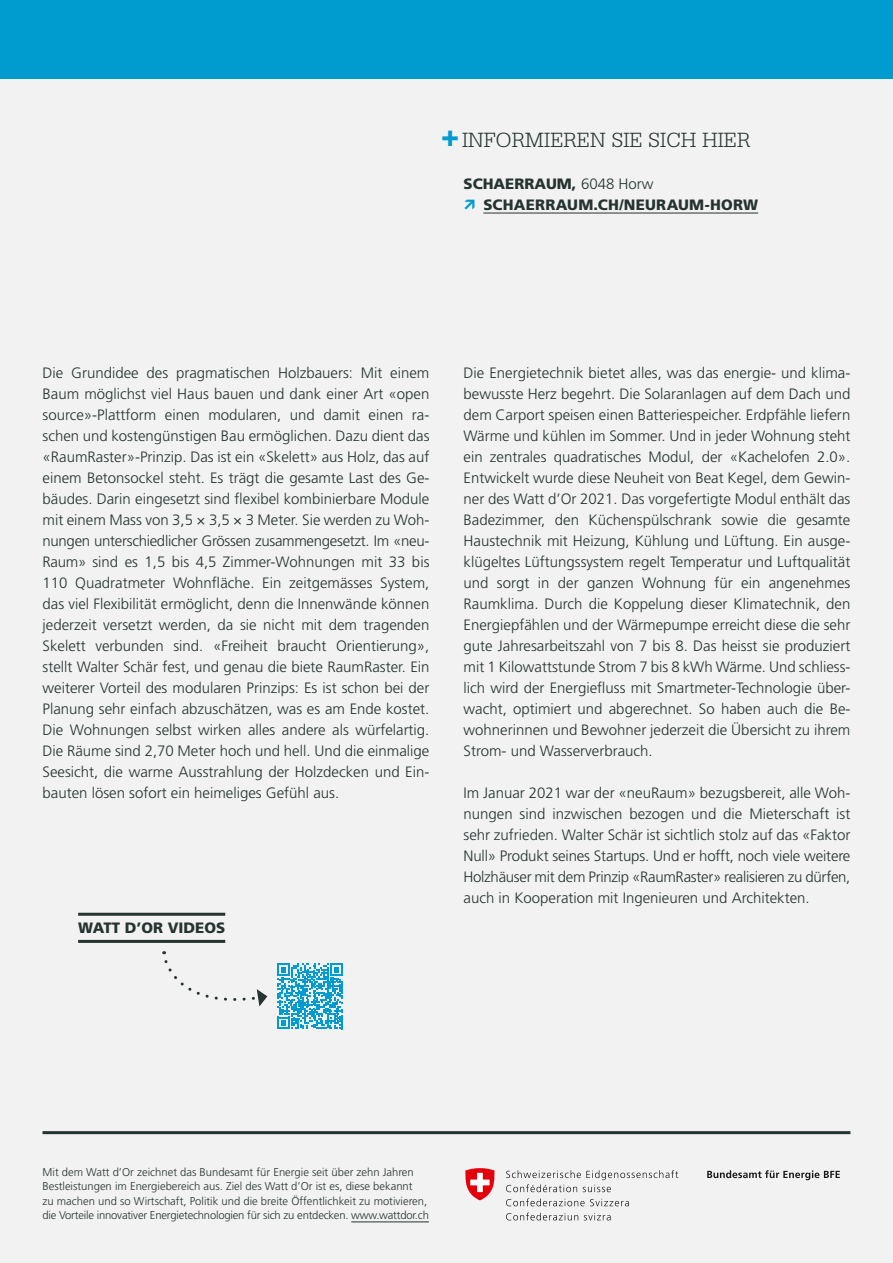
<style>
.page{position:relative;width:893px;height:1263px;background:#f1f2f1}
.page>*{position:absolute;margin:0;border:0;box-sizing:border-box;transform-origin:0 0}
.t1{font:300 21.75px "Serifa Std";color:#253331}
.t2{font:300 15px/21px "Frutiger LT Std";color:#253331;text-align:justify}
.t3{font:900 15px/21px "Frutiger LT Std";color:#253331}
.t4{font:300 11.25px/14.2px "Frutiger LT Std";color:#253331}
.s1{font-family:"Frutiger LT Std";font-weight:900;font-size:30.3px;color:#009bcf}
.s2{font-weight:300}
</style>
<div class="page">
<div style="left:0;top:0;width:893px;height:78px;background:#009bcf"></div>
<hr style="left:43px;top:1131px;width:807px;height:3px;background:#253331">
<svg style="left:707px;top:1170px;width:133px;height:10px"></svg>
<svg style="left:506px;top:1170px;width:172px;height:22px"></svg>
<svg style="left:506px;top:1198px;width:123px;height:8px"></svg>
<svg style="left:506px;top:1212px;width:72px;height:8px"></svg>
<svg style="left:584px;top:1213px;width:27px;height:7px"></svg>
<svg style="left:465px;top:1168px;width:30px;height:32px"></svg>
<hr style="left:78px;top:913px;width:147px;height:3px;background:#253331">
<hr style="left:78px;top:940px;width:147px;height:3px;background:#253331">
<svg style="left:162px;top:951px;width:105px;height:55px"></svg>
<hr style="left:351px;top:1221px;width:78px;height:1px;background:#253331">
<hr style="left:483px;top:213px;width:275px;height:1px;background:#253331">
<svg style="left:277px;top:963px;width:66px;height:66px"></svg>
<h1 class="t1" style="left:441px;top:128px;width:311px"><span class="s1">+</span> INFORMIEREN SIE SICH HIER</h1>
<p class="t3" style="left:483px;top:173px;width:276px;text-indent:-20px">SCHAERRAUM, <span class="s2">6048 Horw<br></span>SCHAERRAUM.CH/NEURAUM-HORW</p>
<p class="t2" style="left:43px;top:363px;width:389px">Die Grundidee des pragmatischen Holzbauers: Mit einem Baum möglichst viel Haus bauen und dank einer Art «open source»-Plattform einen modularen, und damit einen ra&shy;schen und kostengünstigen Bau ermöglichen. Dazu dient das «RaumRaster»-Prinzip. Das ist ein «Skelett» aus Holz, das auf einem Betonsockel steht. Es trägt die gesamte Last des Ge&shy;bäudes. Darin eingesetzt sind flexibel kombinierbare Module mit einem Mass von 3,5 × 3,5 × 3 Meter. Sie werden zu Woh&shy;nungen unterschiedlicher Grössen zusammengesetzt. Im «neu-Raum» sind es 1,5 bis 4,5 Zimmer-Wohnungen mit 33 bis 110 Quadratmeter Wohnfläche. Ein zeitgemässes System, das viel Flexibilität ermöglicht, denn die Innenwände können jederzeit versetzt werden, da sie nicht mit dem tragenden Skelett verbunden sind. «Freiheit braucht Orientierung», stellt Walter Schär fest, und genau die biete RaumRaster. Ein weiterer Vorteil des modularen Prinzips: Es ist schon bei der Planung sehr einfach abzuschätzen, was es am Ende kostet.<br>Die Wohnungen selbst wirken alles andere als würfelartig.<br>Die Räume sind 2,70 Meter hoch und hell. Und die einmalige Seesicht, die warme Ausstrahlung der Holzdecken und Ein&shy;bauten lösen sofort ein heimeliges Gefühl aus.</p>
<p class="t2" style="left:463px;top:363px;width:388px">Die Energietechnik bietet alles, was das energie- und klima&shy;bewusste Herz begehrt. Die Solaranlagen auf dem Dach und dem Carport speisen einen Batteriespeicher. Erdpfähle liefern Wärme und kühlen im Sommer. Und in jeder Wohnung steht ein zentrales quadratisches Modul, der «Kachelofen 2.0».<br>Entwickelt wurde diese Neuheit von Beat Kegel, dem Gewin&shy;ner des Watt d’Or 2021. Das vorgefertigte Modul enthält das Badezimmer, den Küchenspülschrank sowie die gesamte Haustechnik mit Heizung, Kühlung und Lüftung. Ein ausge&shy;klügeltes Lüftungssystem regelt Temperatur und Luftqualität und sorgt in der ganzen Wohnung für ein angenehmes Raumklima. Durch die Koppelung dieser Klimatechnik, den Energiepfählen und der Wärmepumpe erreicht diese die sehr gute Jahresarbeitszahl von 7 bis 8. Das heisst sie produziert mit 1 Kilowattstunde Strom 7 bis 8 kWh Wärme. Und schliess&shy;lich wird der Energiefluss mit Smartmeter-Technologie über&shy;wacht, optimiert und abgerechnet. So haben auch die Be&shy;wohnerinnen und Bewohner jederzeit die Übersicht zu ihrem Strom- und Wasserverbrauch.</p>
<p class="t2" style="left:463px;top:783px;width:388px">Im Januar 2021 war der «neuRaum» bezugsbereit, alle Woh&shy;nungen sind inzwischen bezogen und die Mieterschaft ist sehr zufrieden. Walter Schär ist sichtlich stolz auf das «Faktor Null» Produkt seines Startups. Und er hofft, noch viele weitere Holzhäuser mit dem Prinzip «RaumRaster» realisieren zu dürfen, auch in Kooperation mit Ingenieuren und Architekten.</p>
<p class="t3" style="left:78px;top:918px;width:149px">WATT D’OR VIDEOS</p>
<p class="t4" style="left:43px;top:1165px;width:388px">Mit dem Watt d’Or zeichnet das Bundesamt für Energie seit über zehn Jahren Bestleistungen im Energiebereich aus. Ziel des Watt d’Or ist es, diese bekannt<br>zu machen und so Wirtschaft, Politik und die breite Öffentlichkeit zu motivieren, die Vorteile innovativer Energietechnologien für sich zu entdecken. www.wattdor.ch</p>
</div>
